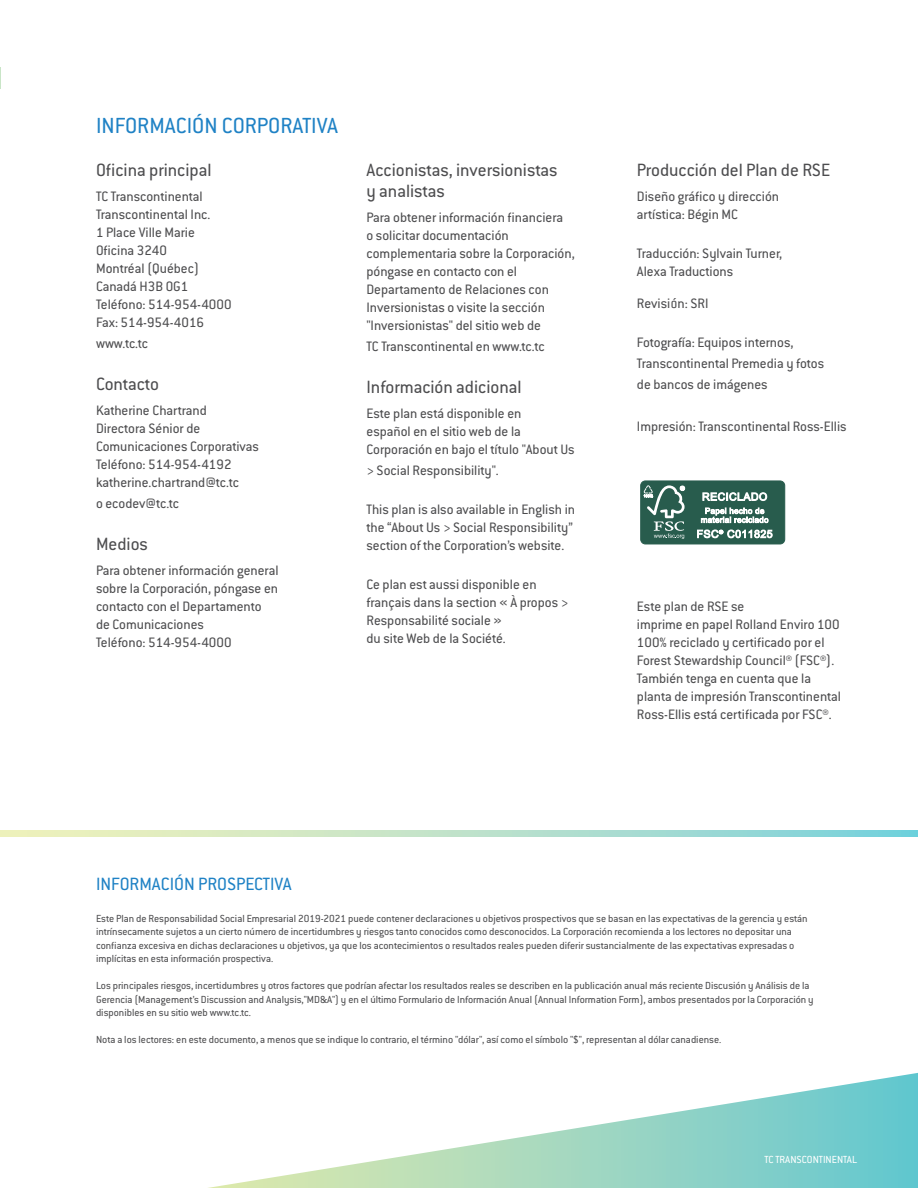
<style>
.page{position:relative;width:918px;height:1188px;background:#fff}
.page>*{position:absolute;margin:0;border:0;box-sizing:border-box;transform-origin:0 0}
.t1{font:24px "Conduit ITC Std";color:#1f82c5}
.t2{font:19.5px/21px "Conduit ITC Std";color:#4d4d4f}
.t3{font:19.5px "Conduit ITC Std";color:#1f82c5}
.t4{font:15px/18px "Conduit ITC Std";color:#4d4d4f}
.t5{font:11.25px/13.5px "Conduit ITC Std";color:#4d4d4f}
.t6{font:11.25px "Conduit ITC Std";color:#fff}
</style>
<div class="page">
<svg style="left:0;top:831px;width:918px;height:6px;background:#bae1ca"></svg>
<svg style="left:208px;top:1073px;width:710px;height:115px"></svg>
<svg style="left:0;top:68px;width:1px;height:20px"></svg>
<div style="left:641px;top:481px;width:144px;height:63px;background:#285c4d;border-radius:5px"></div>
<div style="left:640px;top:481px;width:145px;height:63px;border:1px solid #285c4d;border-radius:5px"></div>
<svg style="left:644px;top:485px;width:41px;height:54px"></svg>
<svg style="left:702px;top:492px;width:65px;height:9px"></svg>
<svg style="left:701px;top:508px;width:67px;height:15px"></svg>
<svg style="left:697px;top:530px;width:76px;height:8px"></svg>
<h1 class="t1" style="left:96px;top:111px;width:18px">Información</h1>
<h1 class="t1" style="left:222px;top:111px;width:12px">corporativa</h1>
<h2 class="t2" style="left:96px;top:159px;width:117px">Oficina principal</h2>
<p class="t4" style="left:96px;top:187px;width:137px">TC Transcontinental<br>Transcontinental Inc.<br>1 Place Ville Marie<br>Oficina 3240<br>Montréal (Québec)<br>Canadá H3B 0G1<br>Teléfono: 514-954-4000<br>Fax: 514-954-4016</p>
<p class="t4" style="left:96px;top:334px;width:54px">www.tc.tc</p>
<h2 class="t2" style="left:96px;top:373px;width:65px">Contacto</h2>
<p class="t4" style="left:96px;top:401px;width:165px">Katherine Chartrand<br>Directora Sénior de<br>Comunicaciones Corporativas<br>Teléfono: 514-954-4192 katherine.chartrand@tc.tc</p>
<p class="t4" style="left:96px;top:494px;width:85px">o ecodev@tc.tc</p>
<h2 class="t2" style="left:96px;top:533px;width:54px">Medios</h2>
<p class="t4" style="left:96px;top:561px;width:184px">Para obtener información general sobre la Corporación, póngase en contacto con el Departamento de Comunicaciones<br>Teléfono: 514-954-4000</p>
<h2 class="t2" style="left:367px;top:159px;width:193px">Accionistas, inversionistas y analistas</h2>
<p class="t4" style="left:367px;top:208px;width:210px">Para obtener información financiera<br>o solicitar documentación complementaria sobre la Corporación, póngase en contacto con el Departamento de Relaciones con Inversionistas o visite la sección "Inversionistas" del sitio web de</p>
<p class="t4" style="left:367px;top:337px;width:180px">TC Transcontinental en www.tc.tc</p>
<h2 class="t2" style="left:367px;top:376px;width:157px">Información adicional</h2>
<p class="t4" style="left:367px;top:404px;width:210px">Este plan está disponible en<br>español en el sitio web de la<br>Corporación en bajo el título "About Us</p>
<p class="t4" style="left:367px;top:461px;width:134px">&gt; Social Responsibility".</p>
<p class="t4" style="left:367px;top:500px;width:210px">This plan is also available in English in the “About Us &gt; Social Responsibility” section of the Corporation’s website.</p>
<p class="t4" style="left:367px;top:575px;width:203px">Ce plan est aussi disponible en français dans la section « À propos &gt;<br>Responsabilité sociale »<br>du site Web de la Société.</p>
<h2 class="t2" style="left:637px;top:159px;width:195px">Producción del Plan de RSE</h2>
<p class="t4" style="left:637px;top:187px;width:144px">Diseño gráfico y dirección artística: Bégin MC</p>
<p class="t4" style="left:637px;top:244px;width:147px">Traducción: Sylvain Turner,<br>Alexa Traductions</p>
<p class="t4" style="left:637px;top:294px;width:73px">RevisiÓn: SRI</p>
<p class="t4" style="left:637px;top:331px;width:189px;line-height:21px">Fotografía: Equipos internos,<br>Transcontinental Premedia y fotos de bancos de imágenes</p>
<p class="t4" style="left:637px;top:417px;width:211px">Impresión: Transcontinental Ross-Ellis</p>
<p class="t4" style="left:637px;top:597px;width:206px">Este plan de RSE se<br>imprime en papel Rolland Enviro 100<br>100% reciclado y certificado por el Forest Stewardship Council® (FSC®).<br>También tenga en cuenta que la planta de impresión Transcontinental Ross-Ellis está certificada por FSC®.</p>
<h2 class="t3" style="left:96px;top:872px;width:15px">Información</h2>
<h2 class="t3" style="left:198px;top:872px;width:10px">prospectiva</h2>
<p class="t5" style="left:96px;top:911px;width:713px">Este Plan de Responsabilidad Social Empresarial 2019-2021 puede contener declaraciones u objetivos prospectivos que se basan en las expectativas de la gerencia y están intrínsecamente sujetos a un cierto número de incertidumbres y riesgos tanto conocidos como desconocidos. La Corporación recomienda a los lectores no depositar una confianza excesiva en dichas declaraciones u objetivos, ya que los acontecimientos o resultados reales pueden diferir sustancialmente de las expectativas expresadas o implícitas en esta información prospectiva.</p>
<p class="t5" style="left:96px;top:979px;width:719px">Los principales riesgos, incertidumbres y otros factores que podrían afectar los resultados reales se describen en la publicación anual más reciente Discusión y Análisis de la<br>Gerencia (Management’s Discussion and Analysis,"MD&amp;A") y en el último Formulario de Información Anual (Annual Information Form), ambos presentados por la Corporación y disponibles en su sitio web www.tc.tc.</p>
<p class="t5" style="left:96px;top:1033px;width:627px">Nota a los lectores: en este documento, a menos que se indique lo contrario, el término "dólar", así como el símbolo "$", representan al dólar canadiense.</p>
<p class="t6" style="left:764px;top:1152px;width:22px">Tc Transcontinental</p>
</div>
